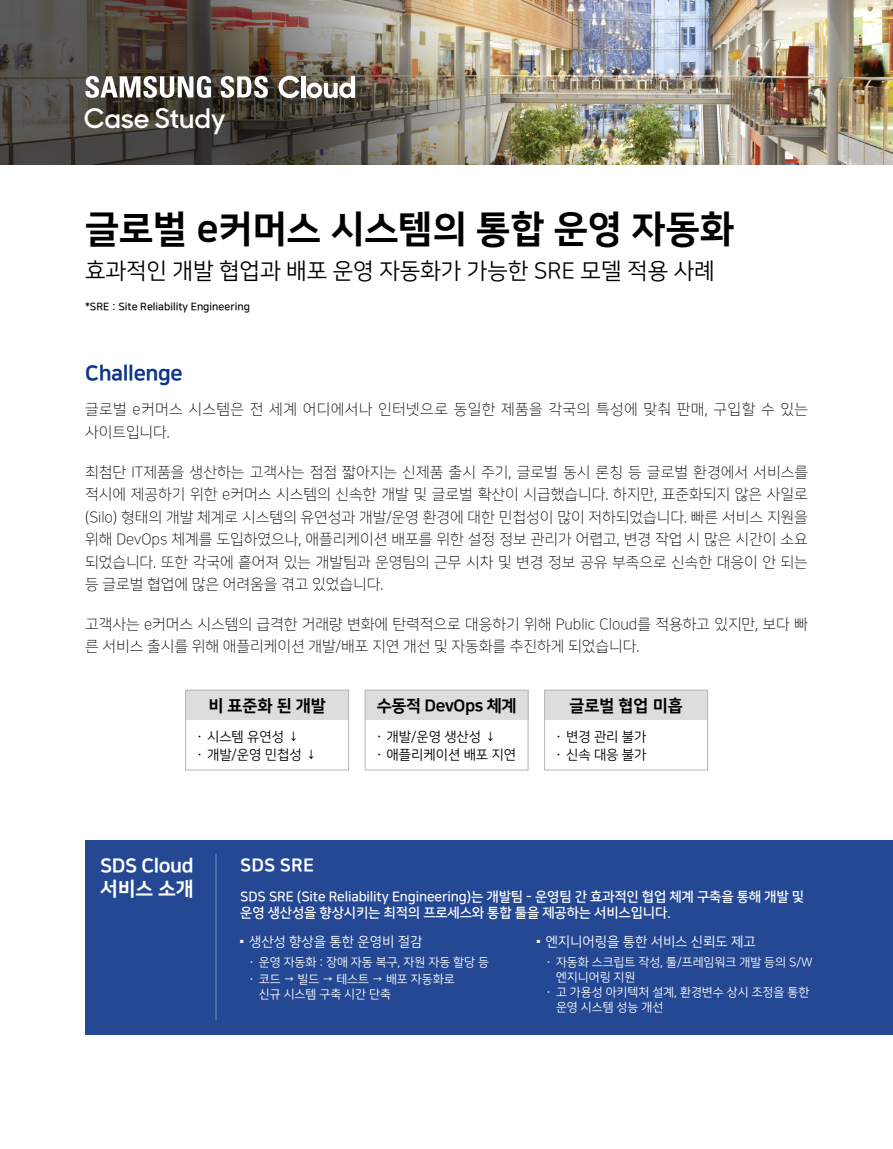
<style>
.page{position:relative;width:893px;height:1149px;background:#fff}
.page>*{position:absolute;margin:0;border:0;box-sizing:border-box;transform-origin:0 0}
.t1{font:37.5px "Nanum Square EB";color:#000}
.t2{font:600 27px "Sharp Sans No 1";color:#fff}
.t3{font:22.5px "Nanum Square R";color:#000}
.t4{font:21px "Nanum Square EB";letter-spacing:-.02em;color:#0d3488}
.t5{font:19.5px/23.4px "Nanum Square EB";letter-spacing:-.02em;color:#fff}
.t6{font:18px "Nanum Square EB";color:#fff}
.t7{font:16.5px "Nanum Square EB";color:#000}
.t8{font:16.5px "Nanum Square EB";letter-spacing:-.02em;color:#000}
.t9{font:15px/22.5px "Nanum Square L";color:#000;text-align:justify}
.t10{font:15px/22.5px "Nanum Square L";letter-spacing:.025em;color:#000}
.t11{font:13.5px/16.5px "Nanum Square B";letter-spacing:-.01em;color:#fff}
.t12{font:13.5px/18px "Nanum Square R";color:#000}
.t13{font:13.5px "Nanum Square R";color:#fff}
.t14{font:12px/16.5px "Nanum Square R";color:#fff}
.t15{font:10.5px "Nanum Square B";color:#000}
.s1{font-family:"Nanum Square B"}
</style>
<div class="page">
<img style="left:0;top:0;width:893px;height:164px">
<div style="left:85px;top:839px;width:808px;height:194px;background:#254894"></div>
<hr style="left:216px;top:853px;width:1px;height:166px;background:#fff">
<div style="left:186px;top:690px;width:163px;height:29px;background:#dcdddd"></div>
<div style="left:185px;top:689px;width:164px;height:81px;border:1px solid #b5b6b6"></div>
<div style="left:365px;top:690px;width:163px;height:29px;background:#dcdddd"></div>
<div style="left:365px;top:689px;width:163px;height:81px;border:1px solid #b5b6b6"></div>
<div style="left:545px;top:690px;width:163px;height:29px;background:#dcdddd"></div>
<div style="left:544px;top:689px;width:164px;height:81px;border:1px solid #b5b6b6"></div>
<svg style="left:85px;top:76px;width:126px;height:22px"></svg>
<svg style="left:220px;top:76px;width:48px;height:22px"></svg>
<svg style="left:279px;top:76px;width:21px;height:22px"></svg>
<hr style="left:301px;top:76px;width:4px;height:22px;background:#fff">
<svg style="left:307px;top:76px;width:48px;height:22px"></svg>
<h2 class="t2" style="left:84px;top:97px;width:144px">Case Study</h2>
<h1 class="t1" style="left:85px;top:208px;width:650px">글로벌 e커머스 시스템의 통합 운영 자동화</h1>
<h3 class="t3" style="left:85px;top:259px;width:631px">효과적인 개발 협업과 배포 운영 자동화가 가능한 SRE 모델 적용 사례</h3>
<p class="t15" style="left:85px;top:301px;width:166px">*SRE : Site Reliability Engineering</p>
<h3 class="t4" style="left:85px;top:361px;width:99px">Challenge</h3>
<p class="t10" style="left:85px;top:398px;width:725px">글로벌 e커머스 시스템은 전 세계 어디에서나 인터넷으로 동일한 제품을 각국의 특성에 맞춰 판매, 구입할 수 있는 사이트입니다.</p>
<p class="t9" style="left:85px;top:460px;width:725px">최첨단 IT제품을 생산하는 고객사는 점점 짧아지는 신제품 출시 주기, 글로벌 동시 론칭 등 글로벌 환경에서 서비스를 적시에 제공하기 위한 e커머스 시스템의 신속한 개발 및 글로벌 확산이 시급했습니다. 하지만, 표준화되지 않은 사일로 (Silo) 형태의 개발 체계로 시스템의 유연성과 개발/운영 환경에 대한 민첩성이 많이 저하되었습니다. 빠른 서비스 지원을 위해 DevOps 체계를 도입하였으나, 애플리케이션 배포를 위한 설정 정보 관리가 어렵고, 변경 작업 시 많은 시간이 소요 되었습니다. 또한 각국에 흩어져 있는 개발팀과 운영팀의 근무 시차 및 변경 정보 공유 부족으로 신속한 대응이 안 되는 등 글로벌 협업에 많은 어려움을 겪고 있었습니다.</p>
<p class="t9" style="left:85px;top:612px;width:724px">고객사는 e커머스 시스템의 급격한 거래량 변화에 탄력적으로 대응하기 위해 Public Cloud를 적용하고 있지만, 보다 빠 른 서비스 출시를 위해 애플리케이션 개발/배포 지연 개선 및 자동화를 추진하게 되었습니다.</p>
<p class="t8" style="left:377px;top:696px;width:141px">수동적 DevOps 체계</p>
<p class="t7" style="left:208px;top:696px;width:119px">비 표준화 된 개발</p>
<p class="t12" style="left:194px;top:728px;width:125px"><span class="s1">ㆍ</span>시스템 유연성 ↓<span class="s1">ㆍ</span>개발/운영 민첩성 ↓</p>
<p class="t12" style="left:373px;top:728px;width:145px"><span class="s1">ㆍ</span>개발/운영 생산성 ↓<span class="s1">ㆍ</span>애플리케이션 배포 지연</p>
<p class="t7" style="left:569px;top:696px;width:115px">글로벌 협업 미흡</p>
<p class="t12" style="left:553px;top:728px;width:95px"><span class="s1">ㆍ</span>변경 관리 불가<span class="s1">ㆍ</span>신속 대응 불가</p>
<h3 class="t5" style="left:100px;top:853px;width:95px">SDS Cloud 서비스 소개</h3>
<p class="t6" style="left:240px;top:854px;width:75px">SDS SRE</p>
<p class="t11" style="left:240px;top:888px;width:565px">SDS SRE (Site Reliability Engineering)는 개발팀 - 운영팀 간 효과적인 협업 체계 구축을 통해 개발 및 운영 생산성을 향상시키는 최적의 프로세스와 통합 툴을 제공하는 서비스입니다.</p>
<p class="t13" style="left:240px;top:934px;width:184px"><sup>■</sup> 생산성 향상을 통한 운영비 절감</p>
<p class="t13" style="left:536px;top:934px;width:221px"><sup>■</sup> 엔지니어링을 통한 서비스 신뢰도 제고</p>
<p class="t14" style="left:246px;top:954px;width:244px"><span class="s1">ㆍ</span> 운영 자동화 : 장애 자동 복구, 자원 자동 할당 등<span class="s1">ㆍ</span> 코드 → 빌드 → 테스트 → 배포 자동화로</p>
<p class="t14" style="left:259px;top:985px;width:134px">신규 시스템 구축 시간 단축</p>
<p class="t14" style="left:543px;top:954px;width:271px"><span class="s1">ㆍ</span> 자동화 스크립트 작성, 툴/프레임워크 개발 등의 S/W</p>
<p class="t14" style="left:556px;top:969px;width:81px">엔지니어링 지원</p>
<p class="t14" style="left:543px;top:984px;width:268px"><span class="s1">ㆍ</span> 고 가용성 아키텍처 설계, 환경변수 상시 조정을 통한</p>
<p class="t14" style="left:556px;top:999px;width:109px">운영 시스템 성능 개선</p>
</div>
